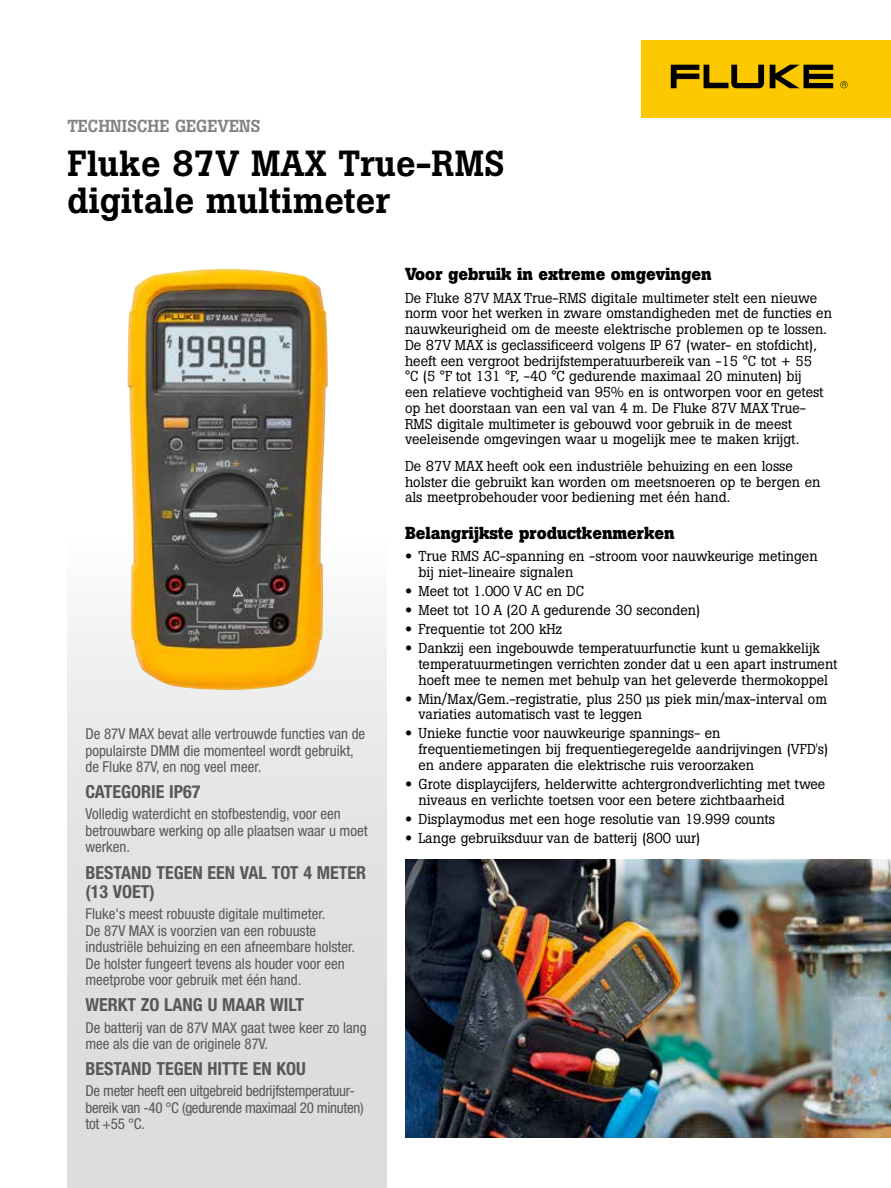
<style>
.page{position:relative;width:891px;height:1188px;background:#fff}
.page>*{position:absolute;margin:0;border:0;box-sizing:border-box;transform-origin:0 0}
.t1{font:500 36px/37.5px "Boton Pro";color:#000}
.t2{font:700 condensed 18px/19.5px "Helvetica Neue LT Pro";color:#595757}
.t3{font:700 17.25px "Boton Pro";color:#000}
.t4{font:500 17.25px "Boton Pro";color:#828282}
.t5{font:condensed 15px/16.5px "Helvetica Neue LT Pro";color:#595757}
.t6{font:condensed 15px/16.5px "Helvetica Neue LT Pro";letter-spacing:-.02em;color:#595757}
.t7{font:14.25px/15.8px "Boton Pro";color:#000}
.s1{font-family:"Helvetica Neue LT Pro";font-weight:700}
</style>
<div class="page">
<div style="left:68px;top:540px;width:319px;height:648px;background:#dcdddd"></div>
<div style="left:641px;top:40px;width:250px;height:78px;background:#fcc800"></div>
<svg style="left:770px;top:65px;width:63px;height:23px"></svg>
<svg style="left:671px;top:65px;width:93px;height:23px"></svg>
<svg style="left:840px;top:81px;width:8px;height:7px"></svg>
<img style="left:127px;top:269px;width:201px;height:421px">
<img style="left:405px;top:860px;width:486px;height:277px">
<p class="t4" style="left:68px;top:115px;width:195px">TECHNISCHE GEGEVENS</p>
<h1 class="t1" style="left:68px;top:144px;width:439px">Fluke 87V MAX True-RMS digitale multimeter</h1>
<p class="t5" style="left:85px;top:725px;width:281px">De 87V MAX bevat alle vertrouwde functies van de populairste DMM die momenteel wordt gebruikt, de Fluke 87V, en nog veel meer.</p>
<p class="t2" style="left:85px;top:782px;width:117px">CATEGORIE IP67</p>
<p class="t5" style="left:85px;top:806px;width:284px">Volledig waterdicht en stofbestendig, voor een betrouwbare werking op alle plaatsen waar u moet werken.</p>
<p class="t2" style="left:85px;top:863px;width:282px">BESTAND TEGEN EEN VAL TOT 4 METER (13 VOET)</p>
<p class="t5" style="left:85px;top:905px;width:271px">Fluke's meest robuuste digitale multimeter.<br>De 87V MAX is voorzien van een robuuste industriële behuizing en een afneembare holster.<br>De holster fungeert tevens als houder voor een meetprobe voor gebruik met één hand.</p>
<p class="t2" style="left:85px;top:995px;width:220px">WERKT ZO LANG U MAAR WILT</p>
<p class="t5" style="left:85px;top:1019px;width:283px">De batterij van de 87V MAX gaat twee keer zo lang mee als die van de originele 87V.</p>
<p class="t2" style="left:85px;top:1059px;width:222px">BESTAND TEGEN HITTE EN KOU</p>
<p class="t6" style="left:85px;top:1083px;width:280px">De meter heeft een uitgebreid bedrijfstemperatuur&shy;bereik van -40 °C (gedurende maximaal 20 minuten) tot +55 °C.</p>
<p class="t3" style="left:405px;top:263px;width:308px">Voor gebruik in extreme omgevingen</p>
<p class="t7" style="left:405px;top:290px;width:429px">De Fluke 87V MAX True-RMS digitale multimeter stelt een nieuwe norm voor het werken in zware omstandigheden met de functies en nauwkeurigheid om de meeste elektrische problemen op te lossen.<br>De 87V MAX is geclassificeerd volgens IP 67 (water- en stofdicht), heeft een vergroot bedrijfstemperatuurbereik van -15 °C tot + 55<br>°C (5 °F tot 131 °F, -40 °C gedurende maximaal 20 minuten) bij<br>een relatieve vochtigheid van 95% en is ontworpen voor en getest op het doorstaan van een val van 4 m. De Fluke 87V MAX True-RMS digitale multimeter is gebouwd voor gebruik in de meest veeleisende omgevingen waar u mogelijk mee te maken krijgt.</p>
<p class="t7" style="left:405px;top:458px;width:417px">De 87V MAX heeft ook een industriële behuizing en een losse holster die gebruikt kan worden om meetsnoeren op te bergen en als meetprobehouder voor bediening met één hand.</p>
<p class="t3" style="left:405px;top:521px;width:271px">Belangrijkste productkenmerken</p>
<p class="t7" style="left:418px;top:549px;width:401px;text-indent:-13px"><span class="s1">•</span> True RMS AC-spanning en -stroom voor nauwkeurige metingen bij niet-lineaire signalen</p>
<p class="t7" style="left:405px;top:583px;width:181px"><span class="s1">•</span> Meet tot 1.000 V AC en DC</p>
<p class="t7" style="left:405px;top:602px;width:297px"><span class="s1">•</span> Meet tot 10 A (20 A gedurende 30 seconden)</p>
<p class="t7" style="left:405px;top:621px;width:158px"><span class="s1">•</span> Frequentie tot 200 kHz</p>
<p class="t7" style="left:418px;top:640px;width:421px;text-indent:-13px"><span class="s1">•</span> Dankzij een ingebouwde temperatuurfunctie kunt u gemakkelijk temperatuurmetingen verrichten zonder dat u een apart instrument hoeft mee te nemen met behulp van het geleverde thermokoppel</p>
<p class="t7" style="left:418px;top:691px;width:410px;text-indent:-13px"><span class="s1">•</span> Min/Max/Gem.-registratie, plus 250 μs piek min/max-interval om variaties automatisch vast te leggen</p>
<p class="t7" style="left:418px;top:725px;width:411px;text-indent:-13px"><span class="s1">•</span> Unieke functie voor nauwkeurige spannings- en frequentiemetingen bij frequentiegeregelde aandrijvingen (VFD's) en andere apparaten die elektrische ruis veroorzaken</p>
<p class="t7" style="left:418px;top:776px;width:408px;text-indent:-13px"><span class="s1">•</span> Grote displaycijfers, helderwitte achtergrondverlichting met twee niveaus en verlichte toetsen voor een betere zichtbaarheid</p>
<p class="t7" style="left:405px;top:811px;width:372px"><span class="s1">•</span> Displaymodus met een hoge resolutie van 19.999 counts</p>
<p class="t7" style="left:405px;top:830px;width:297px"><span class="s1">•</span> Lange gebruiksduur van de batterij (800 uur)</p>
</div>
